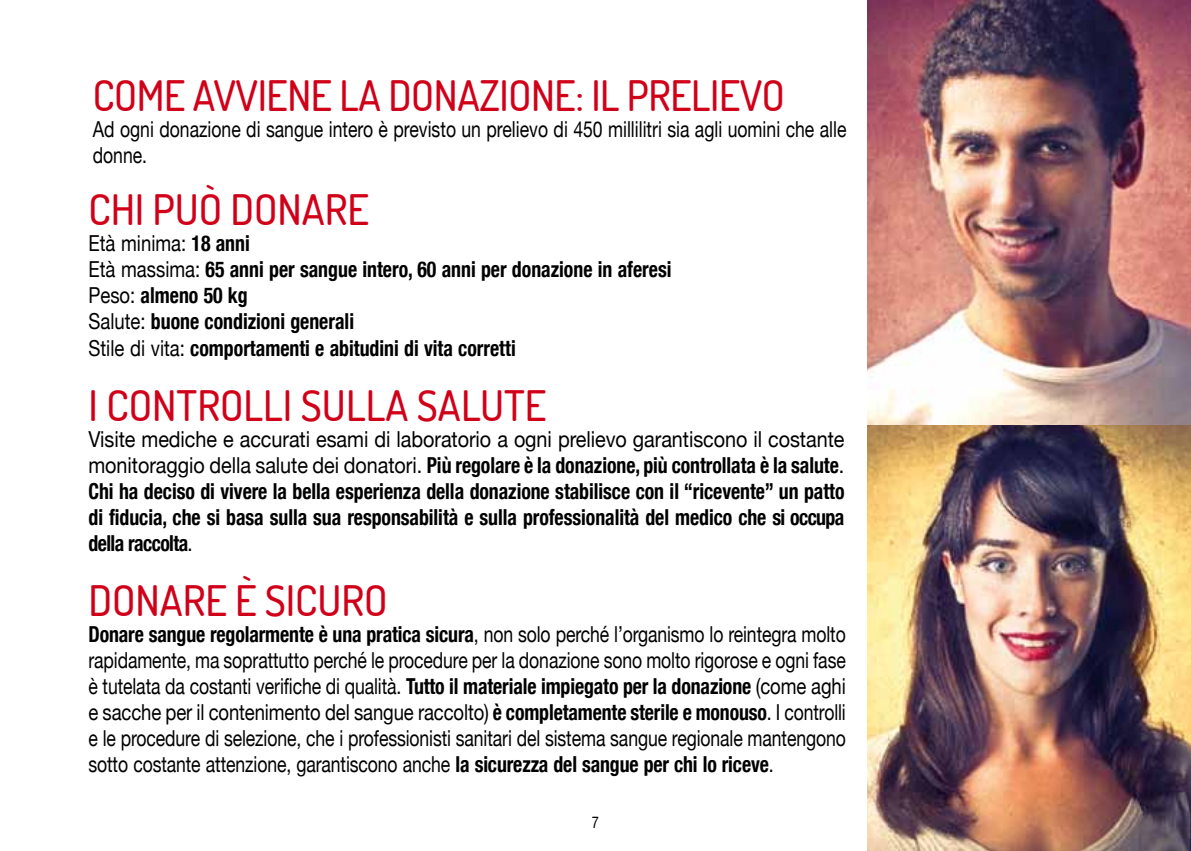
<style>
.page{position:relative;width:1191px;height:851px;background:#fff}
.page>*{position:absolute;margin:0;border:0;box-sizing:border-box;transform-origin:0 0}
.t1{font:500 42px "Dosis";letter-spacing:-.005em;color:#d10019}
.t2{font:22px/26px "Helvetica Neue";color:#000;scale:.8 1}
.t3{font:700 condensed 22px/26px "Helvetica Neue";color:#000;scale:.9 1}
.t4{font:16px "Helvetica Neue";color:#000;scale:.8 1}
.s1{font-weight:400;font-stretch:normal}
.s2{font-weight:700;font-stretch:condensed}
</style>
<div class="page">
<img style="left:867px;top:0;width:324px;height:850px">
<h1 class="t1" style="left:93px;top:68px;width:694px">COME AVVIENE LA DONAZIONE: IL PRELIEVO</h1>
<p class="t2" style="left:93px;top:116px;width:943px">Ad ogni donazione di sangue intero è previsto un prelievo di 450 millilitri sia agli uomini che alle donne.</p>
<h1 class="t1" style="left:88px;top:182px;width:282px">CHI PUÒ DONARE</h1>
<p class="t3" style="left:88px;top:230px;width:649px"><span class="s1">Età minima:</span> 18 anni<br><span class="s1">Età massima:</span> 65 anni per sangue intero, 60 anni per donazione in aferesi <span class="s1">Peso:</span> almeno 50 kg<br><span class="s1">Salute:</span> buone condizioni generali<br><span class="s1">Stile di vita:</span> comportamenti e abitudini di vita corretti</p>
<h1 class="t1" style="left:88px;top:378px;width:351px">I CONTROLLI SULLA SALUTE</h1>
<p class="t3" style="left:88px;top:426px;width:841px;text-align:justify"><span class="s1">Visite mediche e accurati esami di laboratorio a ogni prelievo garantiscono il costante monitoraggio della salute dei donatori.</span> Più regolare è la donazione, più controllata è la salute<span class="s1">.<br></span>Chi ha deciso di vivere la bella esperienza della donazione stabilisce con il “ricevente” un patto di fiducia, che si basa sulla sua responsabilità e sulla professionalità del medico che si occupa della raccolta<span class="s1">.</span></p>
<h1 class="t1" style="left:88px;top:573px;width:300px">DONARE È SICURO</h1>
<p class="t2" style="left:88px;top:621px;width:948px;text-align:justify"><span class="s2">Donare sangue regolarmente è una pratica sicura</span>, non solo perché l’organismo lo reintegra molto rapidamente, ma soprattutto perché le procedure per la donazione sono molto rigorose e ogni fase è tutelata da costanti verifiche di qualità. <span class="s2">Tutto il materiale impiegato per la donazione</span> (come aghi e sacche per il contenimento del sangue raccolto) <span class="s2">è completamente sterile e monouso</span>. I controlli e le procedure di selezione, che i professionisti sanitari del sistema sangue regionale mantengono sotto costante attenzione, garantiscono anche <span class="s2">la sicurezza del sangue per chi lo riceve</span>.</p>
<p class="t4" style="left:592px;top:812px;width:10px">7</p>
</div>
